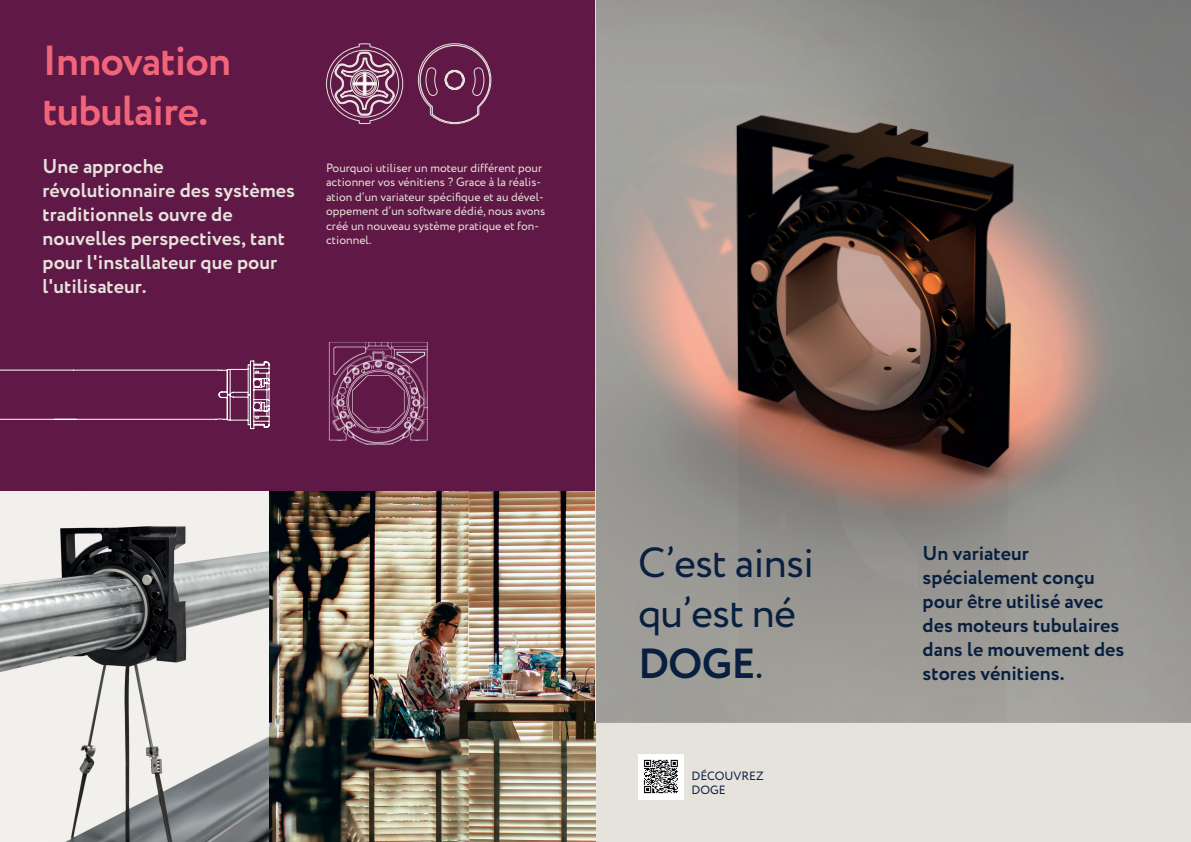
<style>
.page{position:relative;width:1191px;height:842px;background:#fff}
.page>*{position:absolute;margin:0;border:0;box-sizing:border-box;transform-origin:0 0}
.t1{font:42px/50.4px "Circe";letter-spacing:-.02em;color:#091f3f}
.t2{font:700 42px/50.4px "Circe";letter-spacing:-.02em;color:#f1657a}
.t3{font:700 20px/24px "Circe";color:#e6e2dc}
.t4{font:700 20px/24px "Circe";color:#091f3f}
.t5{font:12px/14.4px "Circe";color:#e6e2dc}
.t6{font:12px/14.4px "Circe";color:#091f3f}
.s1{font-weight:700}
</style>
<div class="page">
<div style="left:0;top:0;width:596px;height:842px;background:#601846"></div>
<img style="left:0;top:492px;width:269px;height:350px">
<div style="left:591px;top:723px;width:600px;height:119px;background:#e6e2dc"></div>
<img style="left:269px;top:492px;width:326px;height:350px">
<div style="left:638px;top:754px;width:45px;height:45px;background:#fff"></div>
<img style="left:643px;top:759px;width:35px;height:35px">
<svg style="left:0;top:360px;width:270px;height:69px"></svg>
<img style="left:596px;top:0;width:595px;height:723px">
<svg style="left:326px;top:43px;width:77px;height:81px"></svg>
<svg style="left:418px;top:43px;width:73px;height:81px"></svg>
<img style="left:328px;top:342px;width:100px;height:102px">
<h1 class="t2" style="left:43px;top:37px;width:190px">Innovation tubulaire.</h1>
<h2 class="t3" style="left:43px;top:155px;width:254px">Une approche révolutionnaire des systèmes traditionnels ouvre de nouvelles perspectives, tant pour l'installateur que pour l'utilisateur.</h2>
<p class="t5" style="left:326px;top:161px;width:221px">Pourquoi utiliser un moteur différent pour actionner vos vénitiens ? Grace à la réalis&shy;ation d’un variateur spécifique et au dével&shy;oppement d’un software dédié, nous avons créé un nouveau système pratique et fon&shy;ctionnel.</p>
<h1 class="t1" style="left:638px;top:539px;width:178px">C’est ainsi qu’est né<br><span class="s1">DOGE</span>.</h1>
<p class="t6" style="left:691px;top:769px;width:74px">DÉCOUVREZ<br>DOGE</p>
<h2 class="t4" style="left:922px;top:542px;width:203px">Un variateur spécialement conçu pour être utilisé avec des moteurs tubulaires dans le mouvement des stores vénitiens.</h2>
</div>
